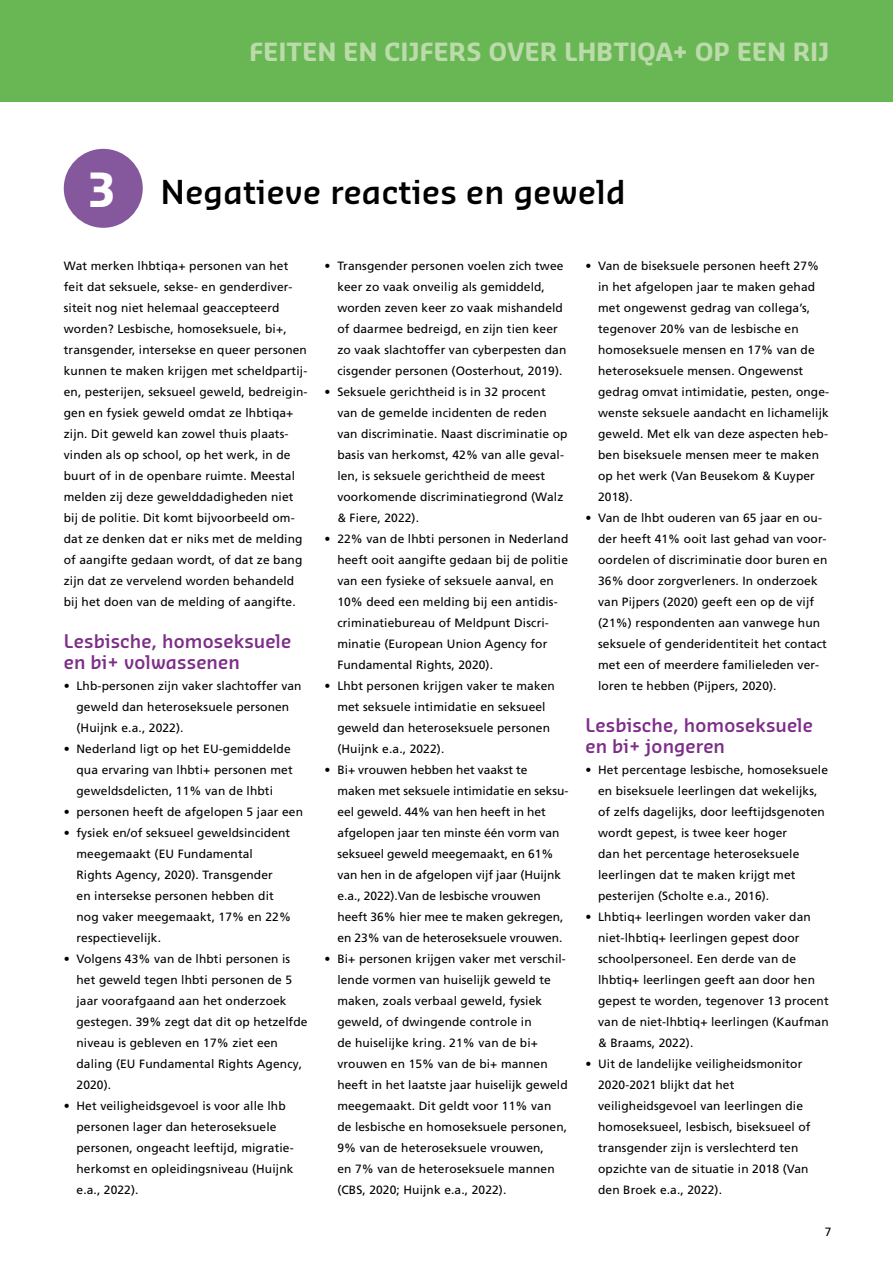
<style>
.page{position:relative;width:893px;height:1263px;background:#fff}
.page>*{position:absolute;margin:0;border:0;box-sizing:border-box;transform-origin:0 0}
.t1{font:700 45px "Sansa Pro";color:#fff}
.t2{font:600 31.5px "Sansa Pro";letter-spacing:.015em;color:#000}
.t3{font:700 24px "Sansa Pro";letter-spacing:.01em;color:#bbdbab}
.t4{font:600 18px/21px "Sansa Pro";letter-spacing:.01em;color:#7d2e88}
.t5{font:12px/21px "Frutiger LT Pro";letter-spacing:.01em;color:#000}
</style>
<div class="page">
<div style="left:0;top:0;width:893px;height:102px;background:#69b754"></div>
<div style="left:64px;top:149px;width:79px;height:79px;background:#85589e;border-radius:50%"></div>
<h3 class="t3" style="left:250px;top:35px;width:581px">FEITEN EN CIJFERS OVER LHBTIQA+ OP EEN RIJ</h3>
<h1 class="t1" style="left:88px;top:159px;width:30px">3</h1>
<h2 class="t2" style="left:161px;top:171px;width:466px">Negatieve reacties en geweld</h2>
<p class="t5" style="left:64px;top:255px;width:245px">Wat merken lhbtiqa+ personen van het feit dat seksuele, sekse- en genderdiver&shy;siteit nog niet helemaal geaccepteerd worden? Lesbische, homoseksuele, bi+, transgender, intersekse en queer personen kunnen te maken krijgen met scheldpartij&shy;en, pesterijen, seksueel geweld, bedreigin&shy;gen en fysiek geweld omdat ze lhbtiqa+ zijn. Dit geweld kan zowel thuis plaats&shy;vinden als op school, op het werk, in de buurt of in de openbare ruimte. Meestal melden zij deze gewelddadigheden niet bij de politie. Dit komt bijvoorbeeld om&shy;dat ze denken dat er niks met de melding of aangifte gedaan wordt, of dat ze bang zijn dat ze vervelend worden behandeld bij het doen van de melding of aangifte.</p>
<h3 class="t4" style="left:64px;top:630px;width:229px">Lesbische, homoseksuele en bi+ volwassenen</h3>
<p class="t5" style="left:77px;top:675px;width:227px;text-indent:-13px">• Lhb-personen zijn vaker slachtoffer van geweld dan heteroseksuele personen (Huijnk e.a., 2022).</p>
<p class="t5" style="left:77px;top:738px;width:218px;text-indent:-13px">• Nederland ligt op het EU-gemiddelde qua ervaring van lhbti+ personen met geweldsdelicten, 11% van de lhbti</p>
<p class="t5" style="left:64px;top:801px;width:241px">• personen heeft de afgelopen 5 jaar een</p>
<p class="t5" style="left:77px;top:822px;width:216px;text-indent:-13px">• fysiek en/of seksueel geweldsincident meegemaakt (EU Fundamental<br>Rights Agency, 2020). Transgender<br>en intersekse personen hebben dit nog vaker meegemaakt, 17% en 22% respectievelijk.</p>
<p class="t5" style="left:77px;top:948px;width:233px;text-indent:-13px">• Volgens 43% van de lhbti personen is het geweld tegen lhbti personen de 5 jaar voorafgaand aan het onderzoek gestegen. 39% zegt dat dit op hetzelfde niveau is gebleven en 17% ziet een daling (EU Fundamental Rights Agency,<br>2020).</p>
<p class="t5" style="left:77px;top:1095px;width:219px;text-indent:-13px">• Het veiligheidsgevoel is voor alle lhb personen lager dan heteroseksuele personen, ongeacht leeftijd, migratie&shy;herkomst en opleidingsniveau (Huijnk e.a., 2022).</p>
<p class="t5" style="left:337px;top:255px;width:231px;text-indent:-13px">• Transgender personen voelen zich twee keer zo vaak onveilig als gemiddeld, worden zeven keer zo vaak mishandeld of daarmee bedreigd, en zijn tien keer zo vaak slachtoffer van cyberpesten dan cisgender personen (Oosterhout, 2019).</p>
<p class="t5" style="left:337px;top:381px;width:232px;text-indent:-13px">• Seksuele gerichtheid is in 32 procent van de gemelde incidenten de reden van discriminatie. Naast discriminatie op basis van herkomst, 42% van alle geval&shy;len, is seksuele gerichtheid de meest voorkomende discriminatiegrond (Walz &amp; Fiere, 2022).</p>
<p class="t5" style="left:337px;top:528px;width:233px;text-indent:-13px">• 22% van de lhbti personen in Nederland heeft ooit aangifte gedaan bij de politie van een fysieke of seksuele aanval, en 10% deed een melding bij een antidis&shy;criminatiebureau of Meldpunt Discri&shy;minatie (European Union Agency for Fundamental Rights, 2020).</p>
<p class="t5" style="left:337px;top:675px;width:219px;text-indent:-13px">• Lhbt personen krijgen vaker te maken met seksuele intimidatie en seksueel geweld dan heteroseksuele personen (Huijnk e.a., 2022).</p>
<p class="t5" style="left:337px;top:759px;width:233px;text-indent:-13px">• Bi+ vrouwen hebben het vaakst te maken met seksuele intimidatie en seksu&shy;eel geweld. 44% van hen heeft in het afgelopen jaar ten minste één vorm van seksueel geweld meegemaakt, en 61% van hen in de afgelopen vijf jaar (Huijnk e.a., 2022).Van de lesbische vrouwen heeft 36% hier mee te maken gekregen, en 23% van de heteroseksuele vrouwen.</p>
<p class="t5" style="left:337px;top:948px;width:232px;text-indent:-13px">• Bi+ personen krijgen vaker met verschil&shy;lende vormen van huiselijk geweld te maken, zoals verbaal geweld, fysiek geweld, of dwingende controle in<br>de huiselijke kring. 21% van de bi+ vrouwen en 15% van de bi+ mannen heeft in het laatste jaar huiselijk geweld meegemaakt. Dit geldt voor 11% van de lesbische en homoseksuele personen, 9% van de heteroseksuele vrouwen,<br>en 7% van de heteroseksuele mannen (CBS, 2020; Huijnk e.a., 2022).</p>
<p class="t5" style="left:598px;top:255px;width:233px;text-indent:-13px">• Van de biseksuele personen heeft 27% in het afgelopen jaar te maken gehad met ongewenst gedrag van collega’s, tegenover 20% van de lesbische en homoseksuele mensen en 17% van de heteroseksuele mensen. Ongewenst gedrag omvat intimidatie, pesten, onge&shy;wenste seksuele aandacht en lichamelijk geweld. Met elk van deze aspecten heb&shy;ben biseksuele mensen meer te maken op het werk (Van Beusekom &amp; Kuyper 2018).</p>
<p class="t5" style="left:598px;top:507px;width:231px;text-indent:-13px">• Van de lhbt ouderen van 65 jaar en ou&shy;der heeft 41% ooit last gehad van voor&shy;oordelen of discriminatie door buren en 36% door zorgverleners. In onderzoek van Pijpers (2020) geeft een op de vijf (21%) respondenten aan vanwege hun seksuele of genderidentiteit het contact met een of meerdere familieleden ver&shy;loren te hebben (Pijpers, 2020).</p>
<h3 class="t4" style="left:585px;top:714px;width:229px">Lesbische, homoseksuele en bi+ jongeren</h3>
<p class="t5" style="left:598px;top:759px;width:231px;text-indent:-13px">• Het percentage lesbische, homoseksuele en biseksuele leerlingen dat wekelijks, of zelfs dagelijks, door leeftijdsgenoten wordt gepest, is twee keer hoger<br>dan het percentage heteroseksuele leerlingen dat te maken krijgt met pesterijen (Scholte e.a., 2016).</p>
<p class="t5" style="left:598px;top:906px;width:232px;text-indent:-13px">• Lhbtiq+ leerlingen worden vaker dan niet-lhbtiq+ leerlingen gepest door schoolpersoneel. Een derde van de lhbtiq+ leerlingen geeft aan door hen gepest te worden, tegenover 13 procent van de niet-lhbtiq+ leerlingen (Kaufman &amp; Braams, 2022).</p>
<p class="t5" style="left:598px;top:1053px;width:214px;text-indent:-13px">• Uit de landelijke veiligheidsmonitor 2020-2021 blijkt dat het veiligheidsgevoel van leerlingen die homoseksueel, lesbisch, biseksueel of transgender zijn is verslechterd ten opzichte van de situatie in 2018 (Van den Broek e.a., 2022).</p>
<p class="t5" style="left:825px;top:1221px;width:8px">7</p>
</div>
